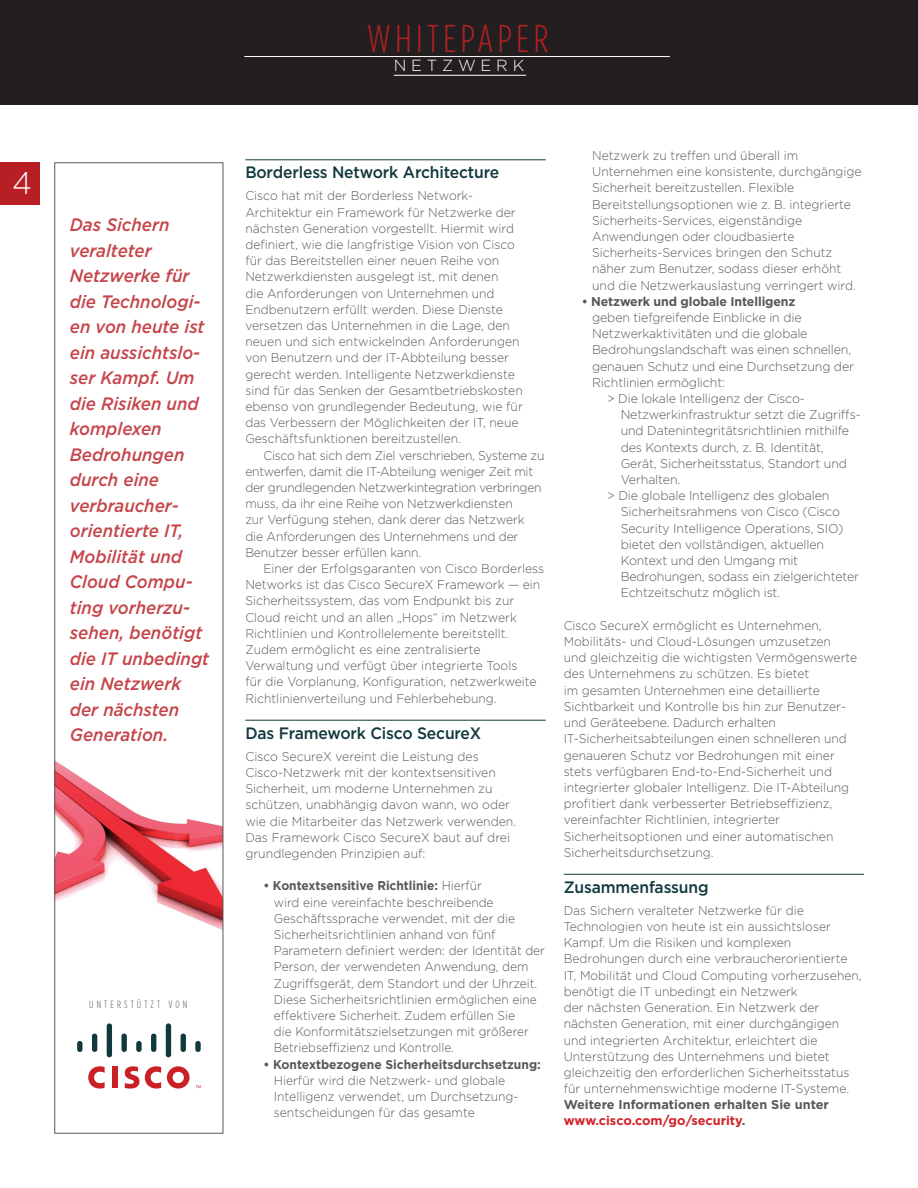
<style>
.page{position:relative;width:918px;height:1188px;background:#fff}
.page>*{position:absolute;margin:0;border:0;box-sizing:border-box;transform-origin:0 0}
.t1{font:300 38.7px "Gotham Condensed";letter-spacing:.12em;color:#b71f24}
.t2{font:300 31.2px "Gotham";color:#fff;scale:.96 1}
.t3{font:italic 500 18px/25.5px "Gotham";color:#c5454a;scale:.94 1}
.t4{font:500 16.5px "Gotham";letter-spacing:-.01em;color:#11383c;scale:.95 1}
.t5{font:300 16.05px "Gotham";color:#fff}
.t6{font:300 12.75px/16.2px "Gotham";color:#57585a;scale:.95 1}
.t7{font:300 12.75px "Gotham";color:#57585a}
.t8{font:300 12.75px/16.2px "Gotham";color:#57585a;scale:.94 1}
.t9{font:300 12.75px/16.2px "Gotham";letter-spacing:-.02em;color:#57585a;scale:.95 1}
.t10{font:300 12.75px/16.2px "Gotham";color:#57585a;scale:.96 1}
.t11{font:700 12.75px "Gotham";color:#57585a;scale:.95 1}
.t12{font:700 12.75px/16.2px "Gotham";color:#57585a}
.t13{font:300 10.5px "Gotham Condensed";letter-spacing:.3em;color:#57585a}
.s1{font-weight:700}
.s2{color:#d1232a}
</style>
<div class="page">
<div style="left:0;top:0;width:918px;height:104px;background:#231f20"></div>
<hr style="left:245px;top:159px;width:301px;height:1px;background:#11383c">
<hr style="left:245px;top:720px;width:301px;height:1px;background:#11383c">
<hr style="left:564px;top:874px;width:300px;height:1px;background:#11383c">
<div style="left:0;top:162px;width:40px;height:43px;background:#b71f24"></div>
<img style="left:56px;top:761px;width:165px;height:169px">
<div style="left:54px;top:162px;width:169px;height:972px;border:1px solid #57585a"></div>
<svg style="left:88px;top:1066px;width:17px;height:23px"></svg>
<div style="left:112px;top:1067px;width:5px;height:21px;background:#c92026"></div>
<svg style="left:77px;top:1041px;width:5px;height:11px"></svg>
<svg style="left:92px;top:1034px;width:5px;height:18px"></svg>
<svg style="left:107px;top:1023px;width:5px;height:34px"></svg>
<svg style="left:122px;top:1034px;width:5px;height:18px"></svg>
<svg style="left:136px;top:1041px;width:6px;height:11px"></svg>
<svg style="left:151px;top:1034px;width:5px;height:18px"></svg>
<svg style="left:166px;top:1023px;width:5px;height:34px"></svg>
<svg style="left:181px;top:1034px;width:5px;height:18px"></svg>
<svg style="left:195px;top:1041px;width:6px;height:11px"></svg>
<svg style="left:125px;top:1066px;width:36px;height:23px"></svg>
<svg style="left:167px;top:1066px;width:34px;height:23px"></svg>
<hr style="left:394px;top:75px;width:132px;height:1px;background:#fff">
<hr style="left:244px;top:56px;width:426px;height:1px;background:#fff">
<h2 class="t2" style="left:12px;top:166px;width:22px">4</h2>
<p class="t3" style="left:70px;top:212px;width:150px">Das Sichern veralteter<br>Netzwerke für die Technologi&shy;en von heute ist ein aussichtslo&shy;ser Kampf. Um die Risiken und komplexen<br>Bedrohungen durch eine verbraucher&shy;orientierte IT,<br>Mobilität und<br>Cloud Compu&shy;ting vorherzu&shy;sehen, benötigt die IT unbedingt ein Netzwerk der nächsten<br>Generation.</p>
<p class="t13" style="left:89px;top:999px;width:99px">UNTERSTÜTZT VON</p>
<h1 class="t1" style="left:367px;top:18px;width:183px">WHITEPAPER</h1>
<p class="t5" style="left:394px;top:57px;width:132px">N E T Z W E R K</p>
<p class="t4" style="left:245px;top:163px;width:269px">Borderless Network Architecture</p>
<p class="t6" style="left:245px;top:188px;width:294px">Cisco hat mit der Borderless Network-Architektur ein Framework für Netzwerke der nächsten Generation vorgestellt. Hiermit wird definiert, wie die langfristige Vision von Cisco für das Bereitstellen einer neuen Reihe von Netzwerkdiensten ausgelegt ist, mit denen<br>die Anforderungen von Unternehmen und Endbenutzern erfüllt werden. Diese Dienste versetzen das Unternehmen in die Lage, den neuen und sich entwickelnden Anforderungen von Benutzern und der IT-Abbteilung besser gerecht werden. Intelligente Netzwerkdienste sind für das Senken der Gesamtbetriebskosten ebenso von grundlegender Bedeutung, wie für das Verbessern der Möglichkeiten der IT, neue Geschäftsfunktionen bereitzustellen.</p>
<p class="t9" style="left:245px;top:447px;width:316px;text-indent:18px">Cisco hat sich dem Ziel verschrieben, Systeme zu entwerfen, damit die IT-Abteilung weniger Zeit mit der grundlegenden Netzwerkintegration verbringen muss, da ihr eine Reihe von Netzwerkdiensten<br>zur Verfügung stehen, dank derer das Netzwerk die Anforderungen des Unternehmens und der Benutzer besser erfüllen kann.</p>
<p class="t6" style="left:245px;top:560px;width:316px;text-indent:18px">Einer der Erfolgsgaranten von Cisco Borderless Networks ist das Cisco SecureX Framework — ein Sicherheitssystem, das vom Endpunkt bis zur Cloud reicht und an allen „Hops“ im Netzwerk Richtlinien und Kontrollelemente bereitstellt.<br>Zudem ermöglicht es eine zentralisierte Verwaltung und verfügt über integrierte Tools<br>für die Vorplanung, Konfiguration, netzwerkweite Richtlinienverteilung und Fehlerbehebung.</p>
<p class="t4" style="left:245px;top:723px;width:250px">Das Framework Cisco SecureX</p>
<p class="t10" style="left:245px;top:748px;width:284px">Cisco SecureX vereint die Leistung des Cisco-Netzwerk mit der kontextsensitiven Sicherheit, um moderne Unternehmen zu schützen, unabhängig davon wann, wo oder wie die Mitarbeiter das Netzwerk verwenden.<br>Das Framework Cisco SecureX baut auf drei grundlegenden Prinzipien auf:</p>
<p class="t8" style="left:274px;top:878px;width:290px;text-indent:-10px"><span class="s1">• Kontextsensitive Richtlinie:</span> Hierfür<br>wird eine vereinfachte beschreibende Geschäftssprache verwendet, mit der die Sicherheitsrichtlinien anhand von fünf Parametern definiert werden: der Identität der Person, der verwendeten Anwendung, dem Zugriffsgerät, dem Standort und der Uhrzeit.<br>Diese Sicherheitsrichtlinien ermöglichen eine effektivere Sicherheit. Zudem erfüllen Sie<br>die Konformitätszielsetzungen mit größerer Betriebseffizienz und Kontrolle.</p>
<p class="t11" style="left:263px;top:1057px;width:294px">• Kontextbezogene Sicherheitsdurchsetzung:</p>
<p class="t6" style="left:274px;top:1072px;width:257px">Hierfür wird die Netzwerk- und globale<br>Intelligenz verwendet, um Durchsetzung&shy;sentscheidungen für das gesamte</p>
<p class="t6" style="left:592px;top:147px;width:285px">Netzwerk zu treffen und überall im Unternehmen eine konsistente, durchgängige Sicherheit bereitzustellen. Flexible Bereitstellungsoptionen wie z. B. integrierte Sicherheits-Services, eigenständige Anwendungen oder cloudbasierte Sicherheits-Services bringen den Schutz näher zum Benutzer, sodass dieser erhöht und die Netzwerkauslastung verringert wird.</p>
<p class="t11" style="left:582px;top:294px;width:227px">• Netzwerk und globale Intelligenz</p>
<p class="t7" style="left:592px;top:311px;width:211px">geben tiefgreifende Einblicke in die</p>
<p class="t7" style="left:592px;top:327px;width:217px">Netzwerkaktivitäten und die globale</p>
<p class="t7" style="left:592px;top:343px;width:261px">Bedrohungslandschaft was einen schnellen,</p>
<p class="t7" style="left:592px;top:359px;width:263px">genauen Schutz und eine Durchsetzung der</p>
<p class="t7" style="left:592px;top:375px;width:134px">Richtlinien ermöglicht:</p>
<p class="t6" style="left:607px;top:390px;width:210px">&gt; Die lokale Intelligenz der Cisco-</p>
<p class="t7" style="left:621px;top:408px;width:242px">Netzwerkinfrastruktur setzt die Zugriffs-</p>
<p class="t7" style="left:621px;top:424px;width:230px">und Datenintegritätsrichtlinien mithilfe</p>
<p class="t7" style="left:621px;top:440px;width:205px">des Kontexts durch, z. B. Identität,</p>
<p class="t7" style="left:621px;top:456px;width:228px">Gerät, Sicherheitsstatus, Standort und</p>
<p class="t7" style="left:621px;top:473px;width:61px">Verhalten.</p>
<p class="t6" style="left:607px;top:487px;width:235px">&gt; Die globale Intelligenz des globalen</p>
<p class="t7" style="left:621px;top:505px;width:221px">Sicherheitsrahmens von Cisco (Cisco</p>
<p class="t7" style="left:621px;top:521px;width:224px">Security Intelligence Operations, SIO)</p>
<p class="t7" style="left:621px;top:537px;width:205px">bietet den vollständigen, aktuellen</p>
<p class="t7" style="left:621px;top:554px;width:179px">Kontext und den Umgang mit</p>
<p class="t7" style="left:621px;top:570px;width:240px">Bedrohungen, sodass ein zielgerichteter</p>
<p class="t7" style="left:621px;top:586px;width:161px">Echtzeitschutz möglich ist.</p>
<p class="t6" style="left:564px;top:617px;width:311px">Cisco SecureX ermöglicht es Unternehmen, Mobilitäts- und Cloud-Lösungen umzusetzen<br>und gleichzeitig die wichtigsten Vermögenswerte des Unternehmens zu schützen. Es bietet<br>im gesamten Unternehmen eine detaillierte Sichtbarkeit und Kontrolle bis hin zur Benutzer&shy;und Geräteebene. Dadurch erhalten IT-Sicherheitsabteilungen einen schnelleren und genaueren Schutz vor Bedrohungen mit einer stets verfügbaren End-to-End-Sicherheit und integrierter globaler Intelligenz. Die IT-Abteilung profitiert dank verbesserter Betriebseffizienz, vereinfachter Richtlinien, integrierter Sicherheitsoptionen und einer automatischen Sicherheitsdurchsetzung.</p>
<p class="t4" style="left:564px;top:877px;width:154px">Zusammenfassung</p>
<p class="t6" style="left:564px;top:902px;width:315px">Das Sichern veralteter Netzwerke für die Technologien von heute ist ein aussichtsloser Kampf. Um die Risiken und komplexen Bedrohungen durch eine verbraucherorientierte IT, Mobilität und Cloud Computing vorherzusehen, benötigt die IT unbedingt ein Netzwerk<br>der nächsten Generation. Ein Netzwerk der nächsten Generation, mit einer durchgängigen und integrierten Architektur, erleichtert die Unterstützung des Unternehmens und bietet gleichzeitig den erforderlichen Sicherheitsstatus für unternehmenswichtige moderne IT-Systeme.</p>
<p class="t12" style="left:564px;top:1096px;width:267px">Weitere Informationen erhalten Sie unter <span class="s2">www.cisco.com/go/security</span>.</p>
</div>
